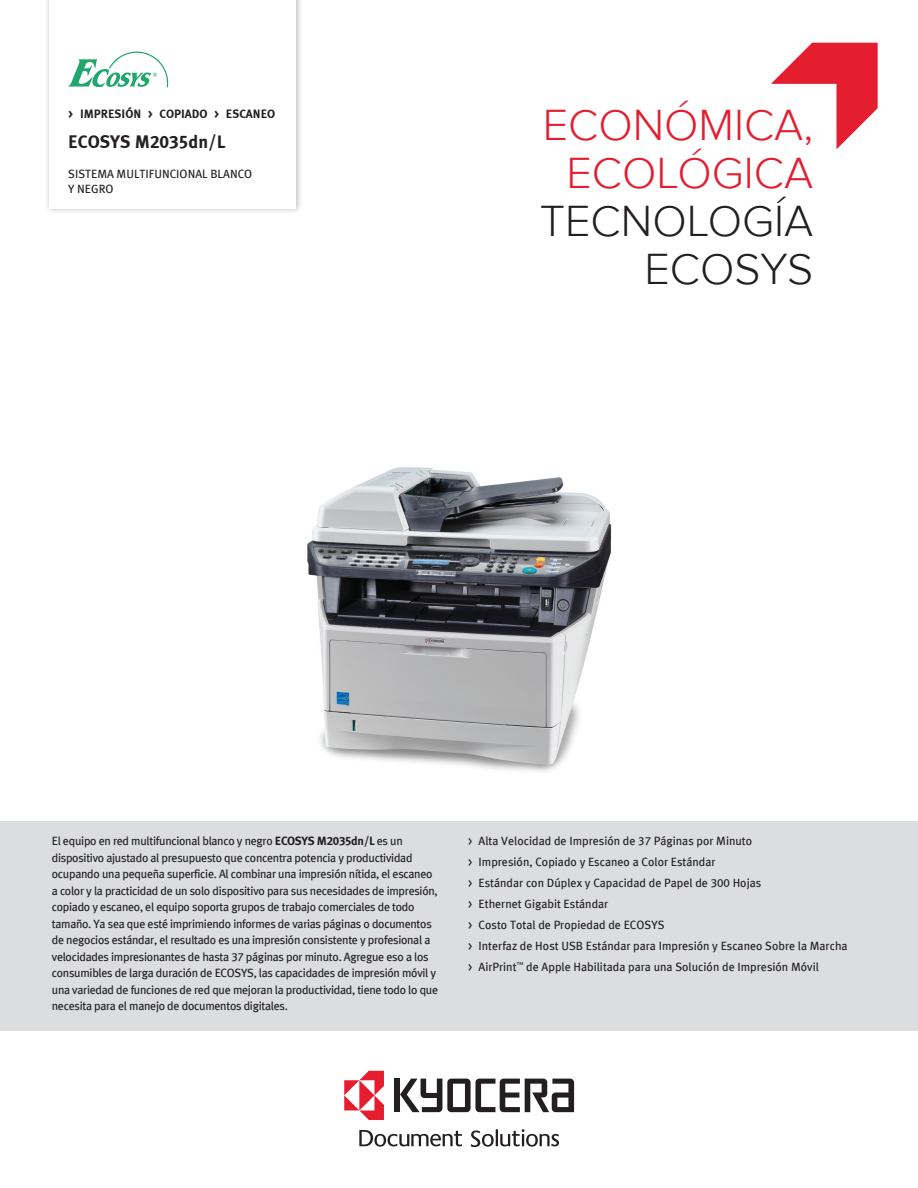
<style>
.page{position:relative;width:918px;height:1188px;background:#fff}
.page>*{position:absolute;margin:0;border:0;box-sizing:border-box;transform-origin:0 0}
.t1{font:300 45px "Proxima Nova";color:#e41d2f}
.t2{font:300 45px "Proxima Nova";color:#231f20}
.t3{font:18px "Meta Plus Bold Caps";color:#231f20}
.bullets{font:12px/16.5px "Meta Plus";letter-spacing:-.025em;color:#231f20}
.bullets-2{font:12px "Meta Plus";color:#231f20}
.t4{font:12px "Meta Plus Bold Caps";color:#231f20}
.s1{font-family:"Meta Plus";font-weight:700}
.s2{font-weight:700}
.s3{font-family:"Meta Plus Bold Caps"}
.s4{font-family:"Meta Plus Book Caps"}
</style>
<div class="page">
<div style="left:0;top:821px;width:918px;height:209px;background:#dcdddf"></div>
<img style="left:307px;top:467px;width:305px;height:305px">
<div style="left:44px;top:0;width:259px;height:214px;background:#231f20;opacity:.3"></div>
<div style="left:49px;top:0;width:246px;height:208px;background:#fff"></div>
<svg style="left:68px;top:51px;width:100px;height:37px"></svg>
<div style="left:394px;top:1079px;width:6px;height:33px;background:#231f20"></div>
<svg style="left:400px;top:1079px;width:174px;height:33px"></svg>
<svg style="left:344px;top:1071px;width:40px;height:49px"></svg>
<svg style="left:471px;top:1129px;width:88px;height:18px"></svg>
<svg style="left:359px;top:1130px;width:103px;height:17px"></svg>
<svg style="left:771px;top:43px;width:107px;height:106px"></svg>
<p class="t4" style="left:68px;top:107px;width:208px">&gt; IMPRESIÓN &gt; COPIADO &gt; ESCANEO</p>
<p class="t3" style="left:68px;top:131px;width:159px">ECOSYS M2035<span class="s1">dn/L</span></p>
<p class="bullets-2" style="left:68px;top:167px;width:186px">SISTEMA MULTIFUNCIONAL BLANCO</p>
<p class="bullets" style="left:68px;top:180px;width:47px">Y NEGRO</p>
<p class="t1" style="left:543px;top:99px;width:272px">ECONÓMICA,</p>
<p class="t1" style="left:567px;top:147px;width:248px">ECOLÓGICA</p>
<p class="t2" style="left:540px;top:195px;width:275px">TECNOLOGÍA</p>
<p class="t2" style="left:645px;top:243px;width:170px">ECOSYS</p>
<p class="bullets" style="left:52px;top:833px;width:388px">El equipo en red multifuncional blanco y negro <span class="s2">ECOSYS M</span><span class="s3">2035</span><span class="s2">dn/L</span> es un dispositivo ajustado al presupuesto que concentra potencia y productividad ocupando una pequeña superficie. Al combinar una impresión nítida, el escaneo a color y la practicidad de un solo dispositivo para sus necesidades de impresión, copiado y escaneo, el equipo soporta grupos de trabajo comerciales de todo tamaño. Ya sea que esté imprimiendo informes de varias páginas o documentos de negocios estándar, el resultado es una impresión consistente y profesional a velocidades impresionantes de hasta <span class="s4">37</span> páginas por minuto. Agregue eso a los consumibles de larga duración de ECOSYS, las capacidades de impresión móvil y una variedad de funciones de red que mejoran la productividad, tiene todo lo que necesita para el manejo de documentos digitales.</p>
<p class="bullets-2" style="left:468px;top:834px;width:286px"><span class="s4">&gt;</span> Alta Velocidad de Impresión de <span class="s4">37</span> Páginas por Minuto</p>
<p class="bullets-2" style="left:468px;top:855px;width:249px"><span class="s4">&gt;</span> Impresión, Copiado y Escaneo a Color Estándar</p>
<p class="bullets-2" style="left:468px;top:876px;width:295px"><span class="s4">&gt;</span> Estándar con Dúplex y Capacidad de Papel de <span class="s4">300</span> Hojas</p>
<p class="bullets-2" style="left:468px;top:897px;width:142px"><span class="s4">&gt;</span> Ethernet Gigabit Estándar</p>
<p class="bullets-2" style="left:468px;top:918px;width:198px"><span class="s4">&gt;</span> Costo Total de Propiedad de ECOSYS</p>
<p class="bullets-2" style="left:468px;top:939px;width:381px"><span class="s4">&gt;</span> Interfaz de Host USB Estándar para Impresión y Escaneo Sobre la Marcha</p>
<p class="bullets-2" style="left:468px;top:960px;width:352px"><span class="s4">&gt;</span> AirPrint<sup>™</sup> de Apple Habilitada para una Solución de Impresión Móvil</p>
</div>
